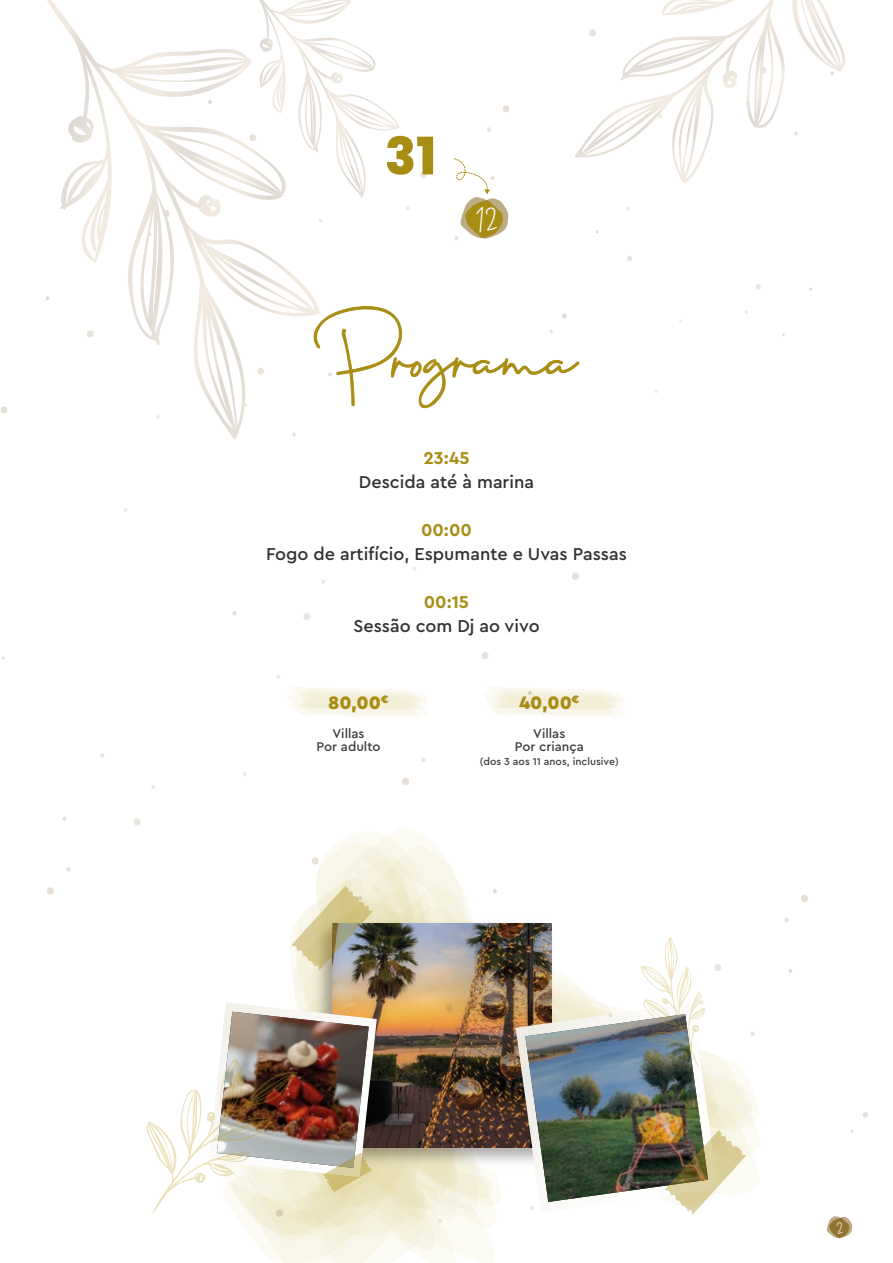
<style>
.page{position:relative;width:893px;height:1263px;background:#fff}
.page>*{position:absolute;margin:0;border:0;box-sizing:border-box;transform-origin:0 0}
.t1{font:55.5px "Cervanttis";color:#aa8d14}
.t2{font:800 51.6px "Poppins";color:#a88d15}
.t3{font:29.85px "Cervanttis";color:#fff}
.t4{font:900 18.9px "Cera Pro";color:#a88d15}
.t5{font:500 18px "Cera Pro";color:#323233}
.t6{font:700 18px "Cera Pro";color:#a88d15}
.t7{font:14.7px "Cervanttis";color:#fff}
.t8{font:500 13.2px/13.2px "Cera Pro";color:#3d3d3b;text-align:center}
.t9{font:500 10.5px "Cera Pro";color:#3d3d3b}
</style>
<div class="page">
<svg style="left:406px;top:206px;width:4px;height:4px"></svg>
<svg style="left:420px;top:171px;width:7px;height:7px"></svg>
<svg style="left:626px;top:207px;width:4px;height:4px"></svg>
<svg style="left:487px;top:127px;width:4px;height:5px"></svg>
<svg style="left:503px;top:105px;width:7px;height:7px"></svg>
<svg style="left:320px;top:0;width:80px;height:197px"></svg>
<svg style="left:575px;top:0;width:261px;height:183px"></svg>
<svg style="left:47px;top:0;width:273px;height:439px"></svg>
<svg style="left:291px;top:433px;width:5px;height:4px"></svg>
<svg style="left:243px;top:403px;width:5px;height:4px"></svg>
<svg style="left:155px;top:415px;width:5px;height:4px"></svg>
<svg style="left:124px;top:508px;width:4px;height:4px"></svg>
<svg style="left:45px;top:296px;width:5px;height:4px"></svg>
<svg style="left:86px;top:330px;width:9px;height:7px"></svg>
<svg style="left:1px;top:406px;width:6px;height:7px"></svg>
<svg style="left:256px;top:368px;width:9px;height:7px"></svg>
<svg style="left:627px;top:256px;width:5px;height:5px"></svg>
<svg style="left:756px;top:284px;width:5px;height:5px"></svg>
<svg style="left:314px;top:306px;width:265px;height:102px"></svg>
<svg style="left:453px;top:158px;width:55px;height:82px"></svg>
<svg style="left:827px;top:1216px;width:25px;height:22px"></svg>
<svg style="left:255px;top:1241px;width:240px;height:22px;fill:#fbfaf3"></svg>
<svg style="left:339px;top:828px;width:95px;height:15px"></svg>
<svg style="left:238px;top:843px;width:263px;height:398px"></svg>
<img style="left:308px;top:914px;width:208px;height:258px">
<img style="left:332px;top:923px;width:220px;height:224px">
<svg style="left:289px;top:687px;width:138px;height:29px"></svg>
<svg style="left:788px;top:969px;width:5px;height:4px"></svg>
<svg style="left:492px;top:889px;width:6px;height:4px"></svg>
<svg style="left:428px;top:1027px;width:6px;height:5px"></svg>
<svg style="left:445px;top:1004px;width:9px;height:7px"></svg>
<svg style="left:784px;top:918px;width:5px;height:4px"></svg>
<svg style="left:801px;top:895px;width:7px;height:7px"></svg>
<svg style="left:438px;top:1218px;width:5px;height:5px"></svg>
<img style="left:146px;top:1002px;width:231px;height:215px">
<img style="left:516px;top:925px;width:239px;height:290px">
<svg style="left:850px;top:1129px;width:4px;height:4px"></svg>
<svg style="left:863px;top:1112px;width:5px;height:6px"></svg>
<svg style="left:62px;top:816px;width:5px;height:4px"></svg>
<svg style="left:100px;top:753px;width:4px;height:5px"></svg>
<svg style="left:151px;top:785px;width:4px;height:4px"></svg>
<svg style="left:242px;top:772px;width:5px;height:4px"></svg>
<svg style="left:276px;top:675px;width:4px;height:4px"></svg>
<img style="left:291px;top:885px;width:82px;height:85px">
<svg style="left:421px;top:757px;width:5px;height:5px"></svg>
<svg style="left:310px;top:857px;width:10px;height:8px"></svg>
<svg style="left:402px;top:778px;width:7px;height:7px"></svg>
<svg style="left:133px;top:818px;width:8px;height:7px"></svg>
<svg style="left:66px;top:867px;width:5px;height:5px"></svg>
<svg style="left:47px;top:887px;width:7px;height:8px"></svg>
<svg style="left:232px;top:611px;width:5px;height:4px"></svg>
<svg style="left:321px;top:579px;width:4px;height:5px"></svg>
<svg style="left:412px;top:567px;width:4px;height:4px"></svg>
<svg style="left:486px;top:687px;width:138px;height:29px"></svg>
<svg style="left:481px;top:652px;width:8px;height:7px"></svg>
<svg style="left:572px;top:573px;width:7px;height:7px"></svg>
<svg style="left:303px;top:613px;width:8px;height:7px"></svg>
<svg style="left:1px;top:656px;width:4px;height:4px"></svg>
<h2 class="t2" style="left:385px;top:126px;width:53px">31</h2>
<h3 class="t3" style="left:475px;top:202px;width:25px">12</h3>
<h1 class="t1" style="left:331px;top:326px;width:248px">Programa</h1>
<p class="t6" style="left:423px;top:446px;width:48px">23:45</p>
<p class="t5" style="left:359px;top:470px;width:177px">Descida até à marina</p>
<p class="t6" style="left:421px;top:518px;width:52px">00:00</p>
<p class="t5" style="left:266px;top:542px;width:362px">Fogo de artifício, Espumante e Uvas Passas</p>
<p class="t6" style="left:424px;top:590px;width:47px">00:15</p>
<p class="t5" style="left:353px;top:614px;width:188px">Sessão com Dj ao vivo</p>
<p class="t4" style="left:328px;top:690px;width:62px">80,00<sup>€</sup></p>
<p class="t8" style="left:317px;top:726px;width:65px">Villas<br>Por adulto</p>
<p class="t8" style="left:515px;top:726px;width:71px">Villas<br>Por criança</p>
<p class="t9" style="left:480px;top:754px;width:140px">(dos 3 aos 11 anos, inclusive)</p>
<p class="t4" style="left:519px;top:690px;width:62px">40,00<sup>€</sup></p>
<p class="t7" style="left:836px;top:1219px;width:8px">2</p>
</div>
